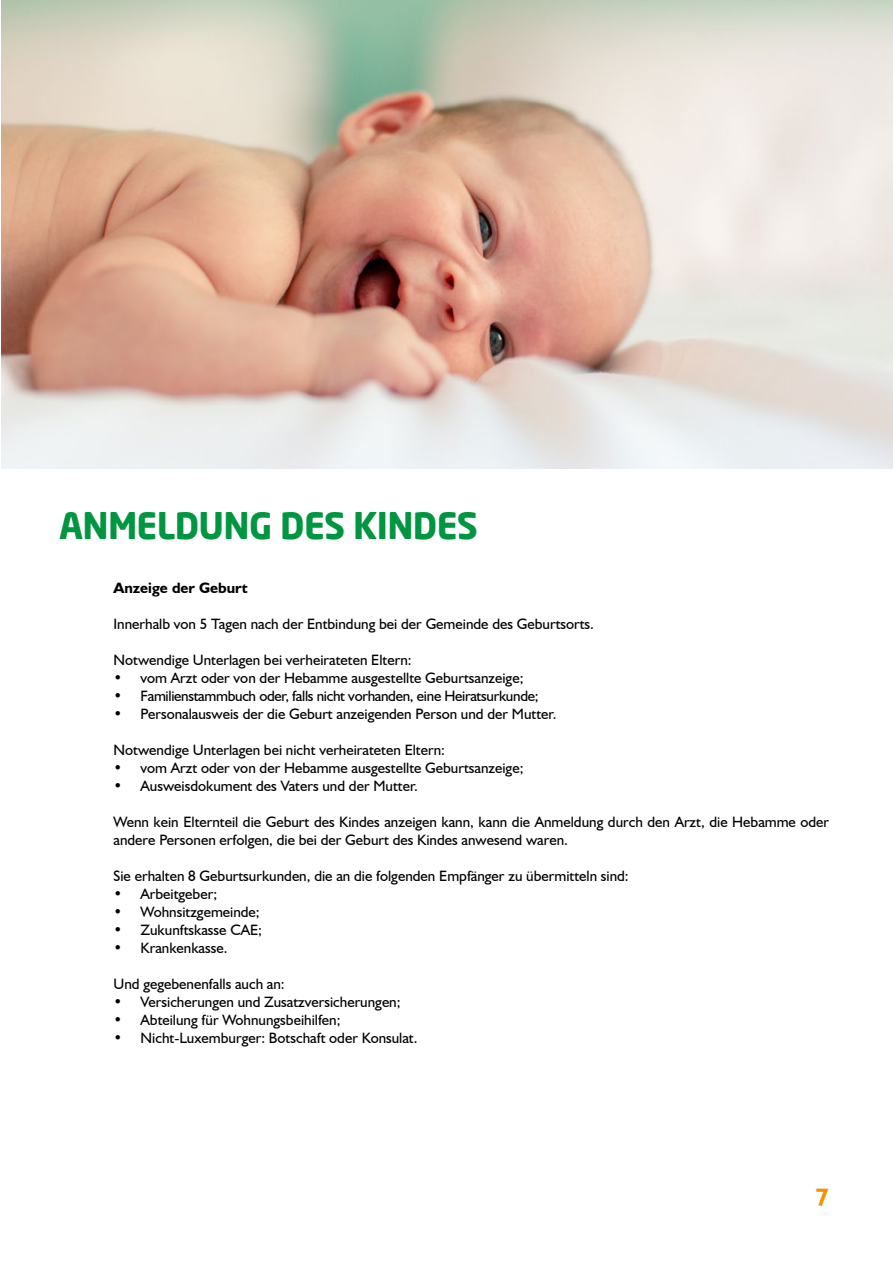
<style>
.page{position:relative;width:893px;height:1263px;background:#fff}
.page>*{position:absolute;margin:0;border:0;box-sizing:border-box;transform-origin:0 0}
.t1{font:700 36px "Neo Sans";letter-spacing:-.02em;color:#009641}
.t2{font:700 25.2px "Humanist 521 BT";color:#f39200}
.t3{font:15px/18px "Humanist 521 BT";color:#000}
.t4{font:15px "Humanist 521 BT";letter-spacing:-.02em;color:#000}
.t5{font:700 15px "Humanist 521 BT";color:#000}
</style>
<div class="page">
<img style="left:1px;top:0;width:892px;height:468px">
<h1 class="t1" style="left:59px;top:503px;width:420px">ANMELDUNG DES KINDES</h1>
<p class="t5" style="left:114px;top:579px;width:136px">Anzeige der Geburt</p>
<p class="t3" style="left:114px;top:615px;width:482px">Innerhalb von 5 Tagen nach der Entbindung bei der Gemeinde des Geburtsorts.</p>
<p class="t3" style="left:114px;top:651px;width:300px">Notwendige Unterlagen bei verheirateten Eltern:</p>
<p class="t3" style="left:114px;top:669px;width:411px">• vom Arzt oder von der Hebamme ausgestellte Geburtsanzeige;</p>
<p class="t4" style="left:114px;top:687px;width:426px">• Familienstammbuch oder, falls nicht vorhanden, eine Heiratsurkunde;</p>
<p class="t3" style="left:114px;top:705px;width:444px">• Personalausweis der die Geburt anzeigenden Person und der Mutter.</p>
<p class="t3" style="left:114px;top:741px;width:333px">Notwendige Unterlagen bei nicht verheirateten Eltern:</p>
<p class="t3" style="left:114px;top:759px;width:411px">• vom Arzt oder von der Hebamme ausgestellte Geburtsanzeige;</p>
<p class="t3" style="left:114px;top:777px;width:306px">• Ausweisdokument des Vaters und der Mutter.</p>
<p class="t3" style="left:114px;top:813px;width:717px">Wenn kein Elternteil die Geburt des Kindes anzeigen kann, kann die Anmeldung durch den Arzt, die Hebamme oder andere Personen erfolgen, die bei der Geburt des Kindes anwesend waren.</p>
<p class="t3" style="left:114px;top:867px;width:517px">Sie erhalten 8 Geburtsurkunden, die an die folgenden Empfänger zu übermitteln sind:</p>
<p class="t3" style="left:114px;top:885px;width:105px">• Arbeitgeber;</p>
<p class="t3" style="left:114px;top:903px;width:148px">• Wohnsitzgemeinde;</p>
<p class="t3" style="left:114px;top:921px;width:150px">• Zukunftskasse CAE;</p>
<p class="t3" style="left:114px;top:939px;width:115px">• Krankenkasse.</p>
<p class="t3" style="left:114px;top:975px;width:173px">Und gegebenenfalls auch an:</p>
<p class="t3" style="left:114px;top:993px;width:288px">• Versicherungen und Zusatzversicherungen;</p>
<p class="t3" style="left:114px;top:1011px;width:228px">• Abteilung für Wohnungsbeihilfen;</p>
<p class="t3" style="left:114px;top:1029px;width:306px">• Nicht-Luxemburger: Botschaft oder Konsulat.</p>
<h2 class="t2" style="left:815px;top:1182px;width:15px">7</h2>
</div>
